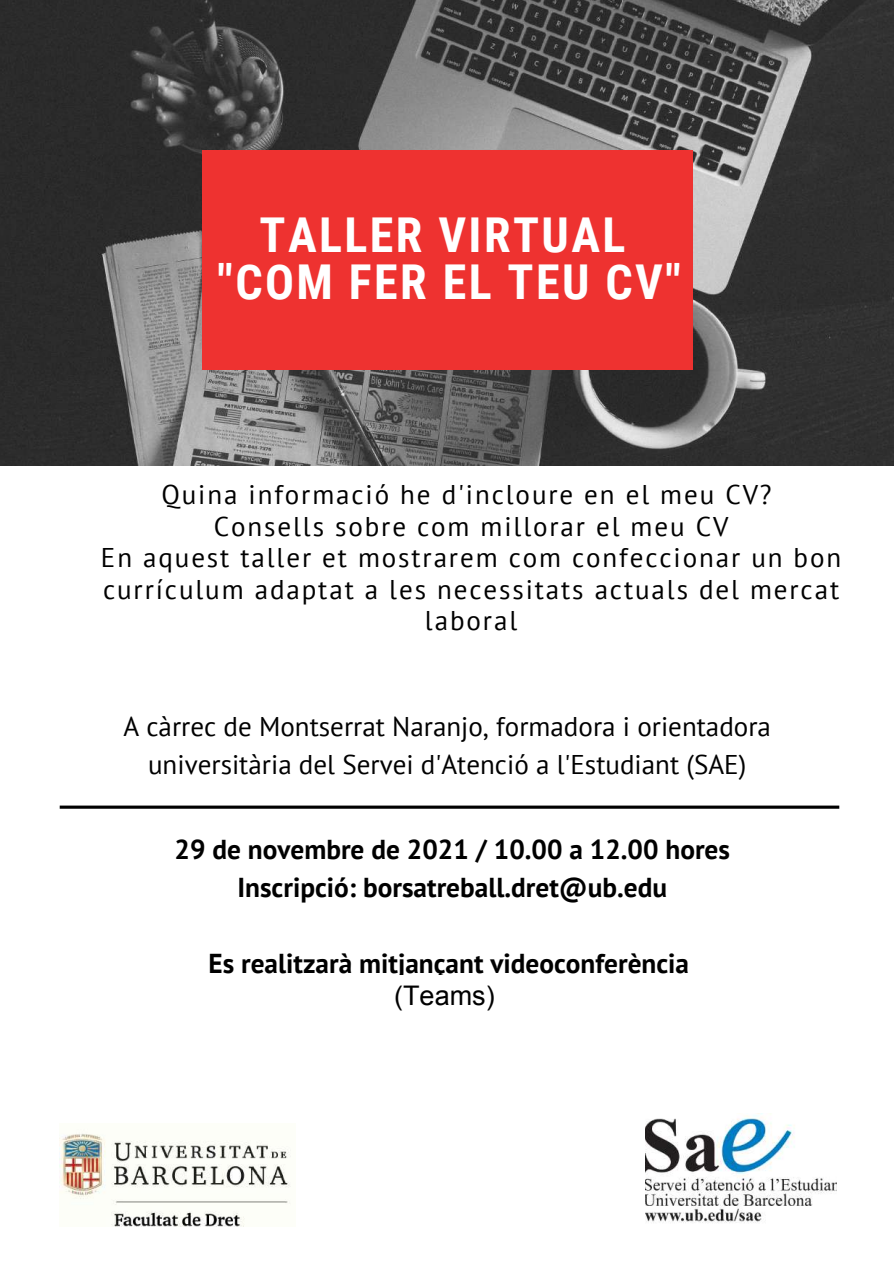
<style>
.page{position:relative;width:894px;height:1264px;background:#fff}
.page>*{position:absolute;margin:0;border:0;box-sizing:border-box;transform-origin:0 0}
.t1{font:700 48px/47.2px "Roboto Condensed";letter-spacing:.05em;color:#fff;text-align:center}
.t2{font:700 27.3px/38px "PT Sans";color:#000;text-align:center}
.t3{font:27px/31.5px "PT Sans";letter-spacing:.07em;color:#000;text-align:center}
.t4{font:27px/37.2px "PT Sans";color:#000;text-align:center}
.t5{font:27px "Arial";color:#000}
.s1{font-size:40.5px}
</style>
<div class="page">
<img style="left:0;top:0;width:893px;height:465px">
<div style="left:202px;top:151px;width:490px;height:218px;background:#ee3230"></div>
<img style="left:60px;top:1133px;width:231px;height:93px">
<img style="left:645px;top:1113px;width:191px;height:110px">
<svg style="left:60px;top:805px;width:779px;height:3px;background:#313131"></svg>
<h1 class="t1" style="left:217px;top:212px;width:464px">TALLER VIRTUAL "COM FER EL TEU CV"</h1>
<p class="t3" style="left:101px;top:478px;width:741px">Quina informació he d'incloure en el meu CV?<br>Consells sobre com millorar el meu CV<br>En aquest taller et mostrarem com confeccionar un bon currículum adaptat a les necessitats actuals del mercat laboral</p>
<p class="t4" style="left:123px;top:707px;width:649px">A càrrec de Montserrat Naranjo, formadora i orientadora universitària del Servei d'Atenció a l'Estudiant (SAE)</p>
<p class="t2" style="left:174px;top:829px;width:556px">29 de novembre de 2021 / 10.00 a 12.00 hores<br>Inscripció: borsatreball.dret@ub.edu</p>
<p class="t2" style="left:208px;top:943px;width:482px">Es realitzarà mitjançant videoconferència</p>
<p class="t5" style="left:394px;top:980px;width:102px"><span class="s1">(</span>(Teams)</p>
</div>
